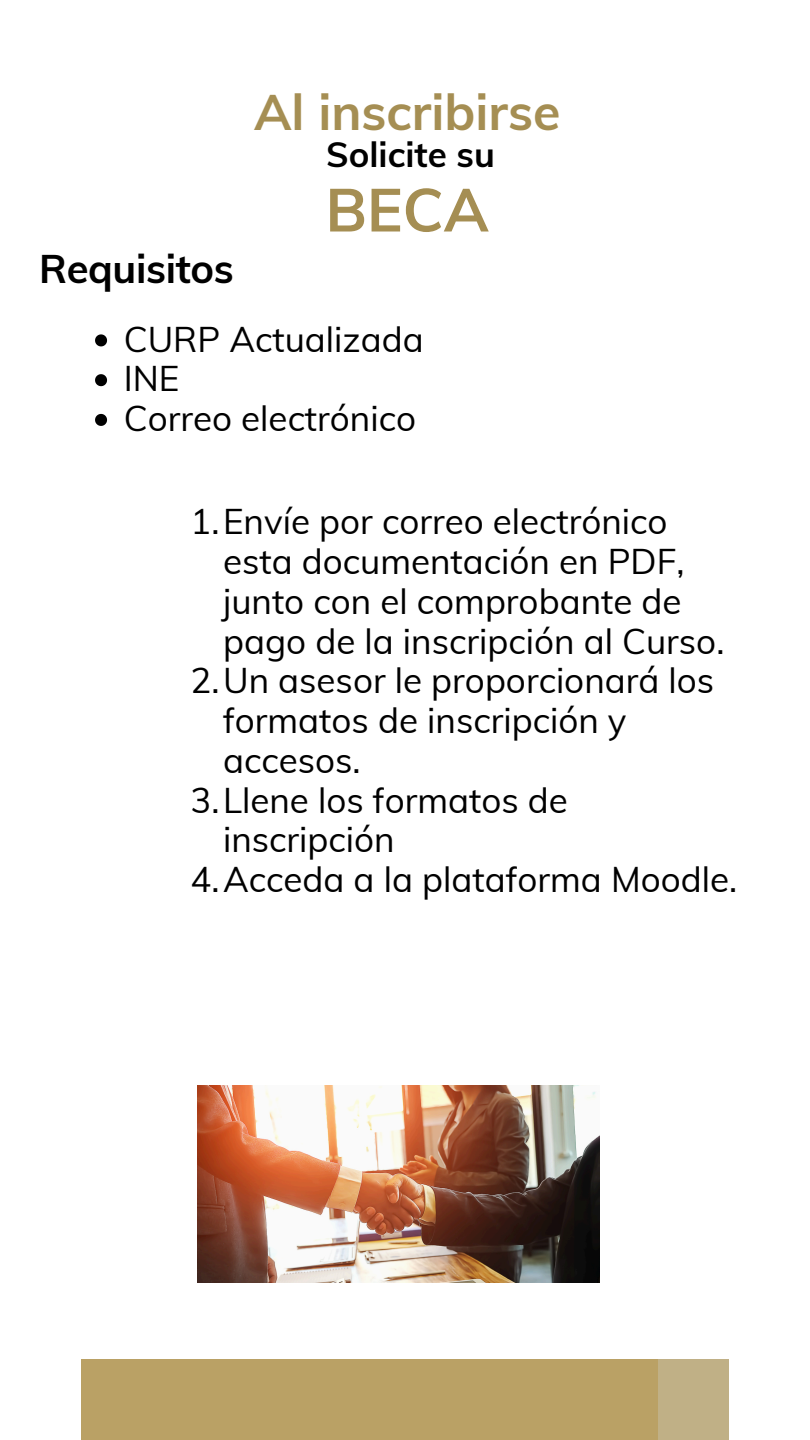
<style>
.page{position:relative;width:810px;height:1440px;background:#fff}
.page>*{position:absolute;margin:0;border:0;box-sizing:border-box;transform-origin:0 0}
.t1{font:700 60px "Muli";color:#a58e53}
.t2{font:700 50px "Muli";color:#a58e53}
.t3{font:700 40px "Muli";letter-spacing:-.01em;color:#000}
.t4{font:35px/39.8px "Muli";color:#000}
.t5{font:700 35px "Muli";color:#000}
</style>
<div class="page">
<div style="left:152px;top:1359px;width:577px;height:81px;background:#c0b086"></div>
<div style="left:81px;top:1359px;width:576px;height:81px;background:#baa165"></div>
<svg style="left:95px;top:334px;width:12px;height:12px"></svg>
<svg style="left:95px;top:374px;width:12px;height:12px"></svg>
<svg style="left:95px;top:414px;width:12px;height:12px"></svg>
<img style="left:198px;top:1086px;width:402px;height:196px">
<h2 class="t2" style="left:254px;top:79px;width:308px">Al inscribirse</h2>
<h4 class="t5" style="left:326px;top:132px;width:170px">Solicite su</h4>
<h1 class="t1" style="left:326px;top:171px;width:165px">BECA</h1>
<h3 class="t3" style="left:39px;top:243px;width:196px">Requisitos</h3>
<p class="t4" style="left:124px;top:319px;width:301px">CURP Actualizada</p>
<p class="t4" style="left:124px;top:358px;width:57px">INE</p>
<p class="t4" style="left:124px;top:398px;width:294px">Correo electrónico</p>
<p class="t4" style="left:223px;top:501px;width:503px;text-indent:-33px">1.Envíe por correo electrónico esta documentación en PDF, junto con el comprobante de pago de la inscripción al Curso.</p>
<p class="t4" style="left:223px;top:660px;width:493px;text-indent:-33px">2.Un asesor le proporcionará los formatos de inscripción y accesos.</p>
<p class="t4" style="left:223px;top:780px;width:346px;text-indent:-33px">3.Llene los formatos de inscripción</p>
<p class="t4" style="left:191px;top:859px;width:548px">4.Acceda a la plataforma Moodle.</p>
</div>
